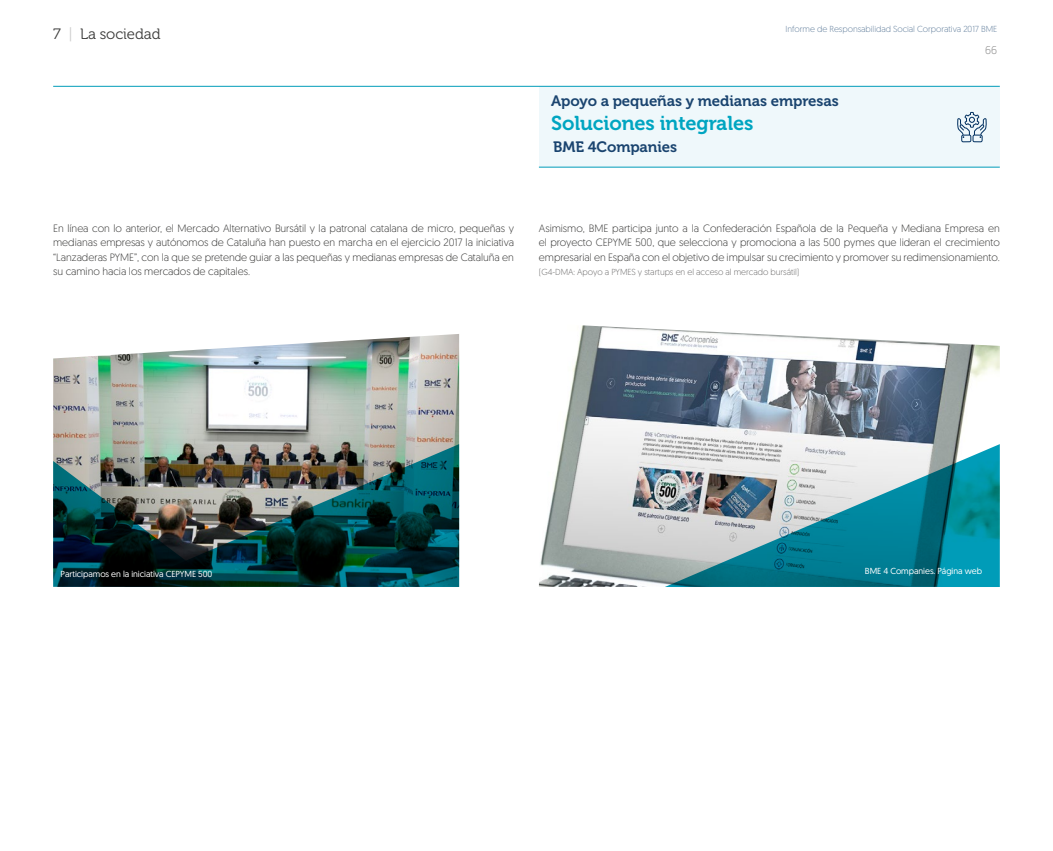
<style>
.page{position:relative;width:1053px;height:851px;background:#fff}
.page>*{position:absolute;margin:0;border:0;box-sizing:border-box;transform-origin:0 0}
.t1{font:20px "Museo 700";letter-spacing:-.005em;color:#00a5c1}
.t2{font:15px "Museo 700";letter-spacing:-.005em;color:#1a446f}
.t3{font:15px "Museo 300";letter-spacing:-.005em;color:#3c3c3b}
.t4{font:300 11.25px "Geomanist";color:#878787}
.t5{font:300 10.62px/14.4px "Geomanist";letter-spacing:-.005em;color:#3c3c3b;text-align:justify}
.t6{font:8.75px "Geomanist";letter-spacing:-.005em;color:#fff}
.t7{font:300 8.75px "Geomanist";letter-spacing:-.005em;color:#706f6f}
.t8{font:300 8.75px "Geomanist";letter-spacing:-.005em;color:#66829f}
.s1{color:#ccc}
</style>
<div class="page">
<div style="left:539px;top:86px;width:460px;height:81px;background:#eff8fb"></div>
<img style="left:53px;top:334px;width:406px;height:127px">
<img style="left:124px;top:444px;width:335px;height:143px">
<img style="left:53px;top:461px;width:168px;height:125px">
<img style="left:539px;top:325px;width:460px;height:261px">
<svg style="left:664px;top:444px;width:335px;height:143px;background:#63a3ae"></svg>
<hr style="left:539px;top:167px;width:460px;height:1px;background:#009cb9">
<svg style="left:957px;top:112px;width:29px;height:30px"></svg>
<hr style="left:53px;top:86px;width:946px;height:1px;background:#009cb9">
<h2 class="t3" style="left:53px;top:26px;width:109px">7 <span class="s1">|</span> La sociedad</h2>
<p class="t8" style="left:785px;top:23px;width:213px">Informe de Responsabilidad Social Corporativa 2017 BME</p>
<p class="t4" style="left:985px;top:43px;width:14px">66</p>
<h2 class="t2" style="left:551px;top:93px;width:289px">Apoyo a pequeñas y medianas empresas</h2>
<h1 class="t1" style="left:551px;top:112px;width:204px">Soluciones integrales</h1>
<h2 class="t2" style="left:553px;top:139px;width:126px">BME 4Companies</h2>
<p class="t5" style="left:53px;top:221px;width:462px">En línea con lo anterior, el Mercado Alternativo Bursátil y la patronal catalana de micro, pequeñas y medianas empresas y autónomos de Cataluña han puesto en marcha en el ejercicio 2017 la iniciativa “Lanzaderas PYME”, con la que se pretende guiar a las pequeñas y medianas empresas de Cataluña en su camino hacia los mercados de capitales.</p>
<p class="t5" style="left:539px;top:221px;width:462px">Asimismo, BME participa junto a la Confederación Española de la Pequeña y Mediana Empresa en el proyecto CEPYME 500, que selecciona y promociona a las 500 pymes que lideran el crecimiento empresarial en España con el objetivo de impulsar su crecimiento y promover su redimensionamiento.</p>
<p class="t7" style="left:539px;top:266px;width:262px">(G4-DMA: Apoyo a PYMES y startups en el acceso al mercado bursátil)</p>
<p class="t6" style="left:61px;top:568px;width:153px">Participamos en la iniciativa CEPYME 500</p>
<p class="t6" style="left:864px;top:565px;width:119px">BME 4 Companies. Página web</p>
</div>
